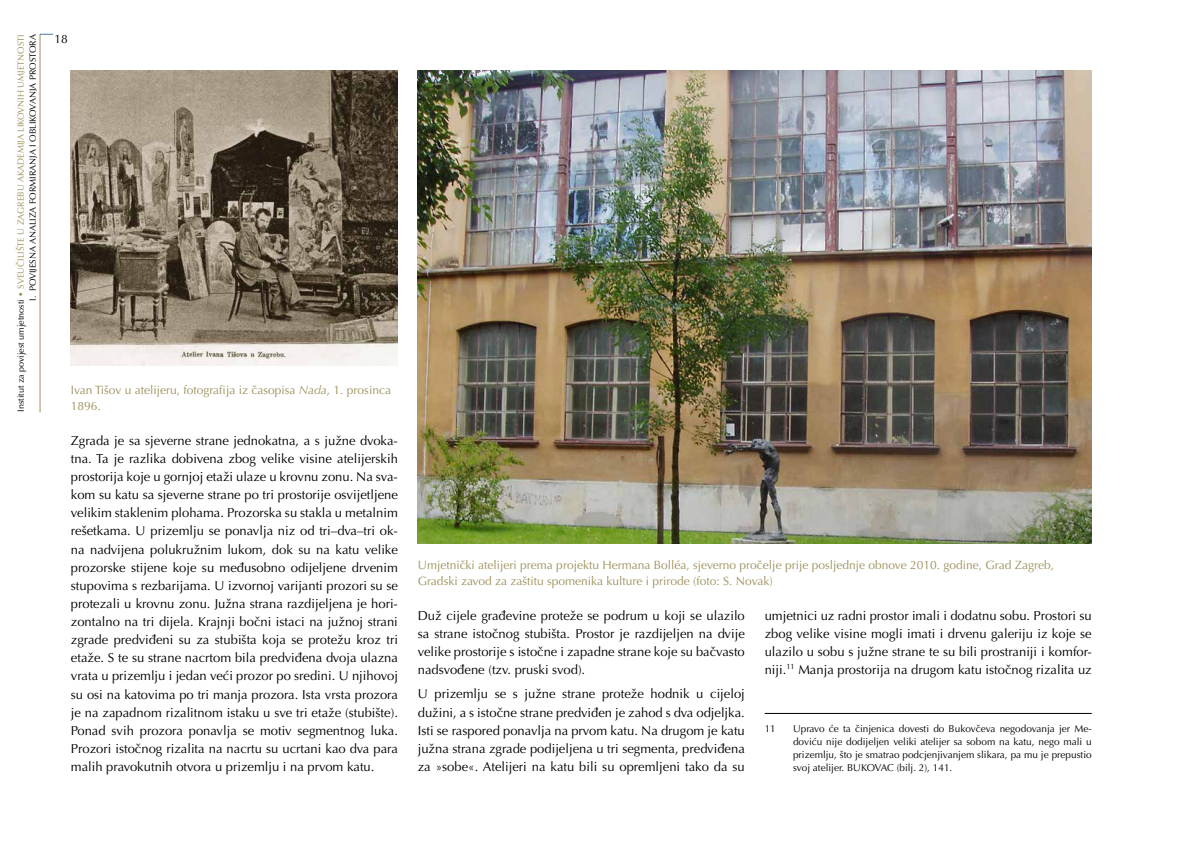
<style>
.page{position:relative;width:1191px;height:842px;background:#fff}
.page>*{position:absolute;margin:0;border:0;box-sizing:border-box;transform-origin:0 0}
.t1{font:13px/18.1px "Optima LT Pro";color:#000;text-align:justify}
.t2{font:12px/16px "Optima LT Pro";color:#9e925e}
.t3{font:12px "Optima LT Pro";color:#000}
.t4{font:10px/13px "Optima LT Pro";color:#000;text-align:justify}
.t5{font:9px/11.8px "Optima LT Pro";color:#000;text-align:right}
.s1{color:#9e925e}
.s2{font-style:italic}
</style>
<div class="page">
<hr style="left:40px;top:34px;width:1px;height:378px;background:#9e925e">
<svg style="left:40px;top:34px;width:13px;height:1px"></svg>
<hr style="left:764px;top:713px;width:327px;height:1px;background:#000">
<img style="left:418px;top:71px;width:673px;height:473px">
<img style="left:71px;top:71px;width:327px;height:295px">
<p class="t5" style="left:15px;top:412px;width:379px;rotate:-90deg">Institut za povijest umjetnosti <span class="s1">• SVEUČILIŠTE U ZAGREBU AKADEMIJA LIKOVNIH UMJETNOSTI<br></span>I. POVIJESNA ANALIZA FORMIRANJA I OBLIKOVANJA PROSTORA</p>
<p class="t3" style="left:54px;top:31px;width:15px">18</p>
<p class="t2" style="left:71px;top:382px;width:322px">Ivan Tišov u atelijeru, fotografija iz časopisa <span class="s2">Nada</span>, 1. prosinca<br>1896.</p>
<p class="t1" style="left:71px;top:431px;width:328px">Zgrada je sa sjeverne strane jednokatna, a s južne dvoka&shy;tna. Ta je razlika dobivena zbog velike visine atelijerskih prostorija koje u gornjoj etaži ulaze u krovnu zonu. Na sva&shy;kom su katu sa sjeverne strane po tri prostorije osvijetljene velikim staklenim plohama. Prozorska su stakla u metalnim rešetkama. U prizemlju se ponavlja niz od tri–dva–tri ok&shy;na nadvijena polukružnim lukom, dok su na katu velike prozorske stijene koje su međusobno odijeljene drvenim stupovima s rezbarijama. U izvornoj varijanti prozori su se protezali u krovnu zonu. Južna strana razdijeljena je hori&shy;zontalno na tri dijela. Krajnji bočni istaci na južnoj strani zgrade predviđeni su za stubišta koja se protežu kroz tri etaže. S te su strane nacrtom bila predviđena dvoja ulazna vrata u prizemlju i jedan veći prozor po sredini. U njihovoj su osi na katovima po tri manja prozora. Ista vrsta prozora je na zapadnom rizalitnom istaku u sve tri etaže (stubište).<br>Ponad svih prozora ponavlja se motiv segmentnog luka.<br>Prozori istočnog rizalita na nacrtu su ucrtani kao dva para malih pravokutnih otvora u prizemlju i na prvom katu.</p>
<p class="t2" style="left:418px;top:557px;width:638px">Umjetnički atelijeri prema projektu Hermana Bolléa, sjeverno pročelje prije posljednje obnove 2010. godine, Grad Zagreb,<br>Gradski zavod za zaštitu spomenika kulture i prirode (foto: S. Novak)</p>
<p class="t1" style="left:418px;top:606px;width:328px">Duž cijele građevine proteže se podrum u koji se ulazilo sa strane istočnog stubišta. Prostor je razdijeljen na dvije velike prostorije s istočne i zapadne strane koje su bačvasto nadsvođene (tzv. pruski svod).</p>
<p class="t1" style="left:418px;top:685px;width:328px">U prizemlju se s južne strane proteže hodnik u cijeloj dužini, a s istočne strane predviđen je zahod s dva odjeljka.<br>Isti se raspored ponavlja na prvom katu. Na drugom je katu južna strana zgrade podijeljena u tri segmenta, predviđena za »sobe«. Atelijeri na katu bili su opremljeni tako da su</p>
<p class="t1" style="left:764px;top:606px;width:328px">umjetnici uz radni prostor imali i dodatnu sobu. Prostori su zbog velike visine mogli imati i drvenu galeriju iz koje se ulazilo u sobu s južne strane te su bili prostraniji i komfor&shy;niji.<sup>11</sup> Manja prostorija na drugom katu istočnog rizalita uz</p>
<p class="t4" style="left:764px;top:722px;width:13px">11</p>
<p class="t4" style="left:793px;top:722px;width:300px">Upravo će ta činjenica dovesti do Bukovčeva negodovanja jer Me&shy;doviću nije dodijeljen veliki atelijer sa sobom na katu, nego mali u prizemlju, što je smatrao podcjenjivanjem slikara, pa mu je prepustio svoj atelijer. BUKOVAC (bilj. 2), 141.</p>
</div>
